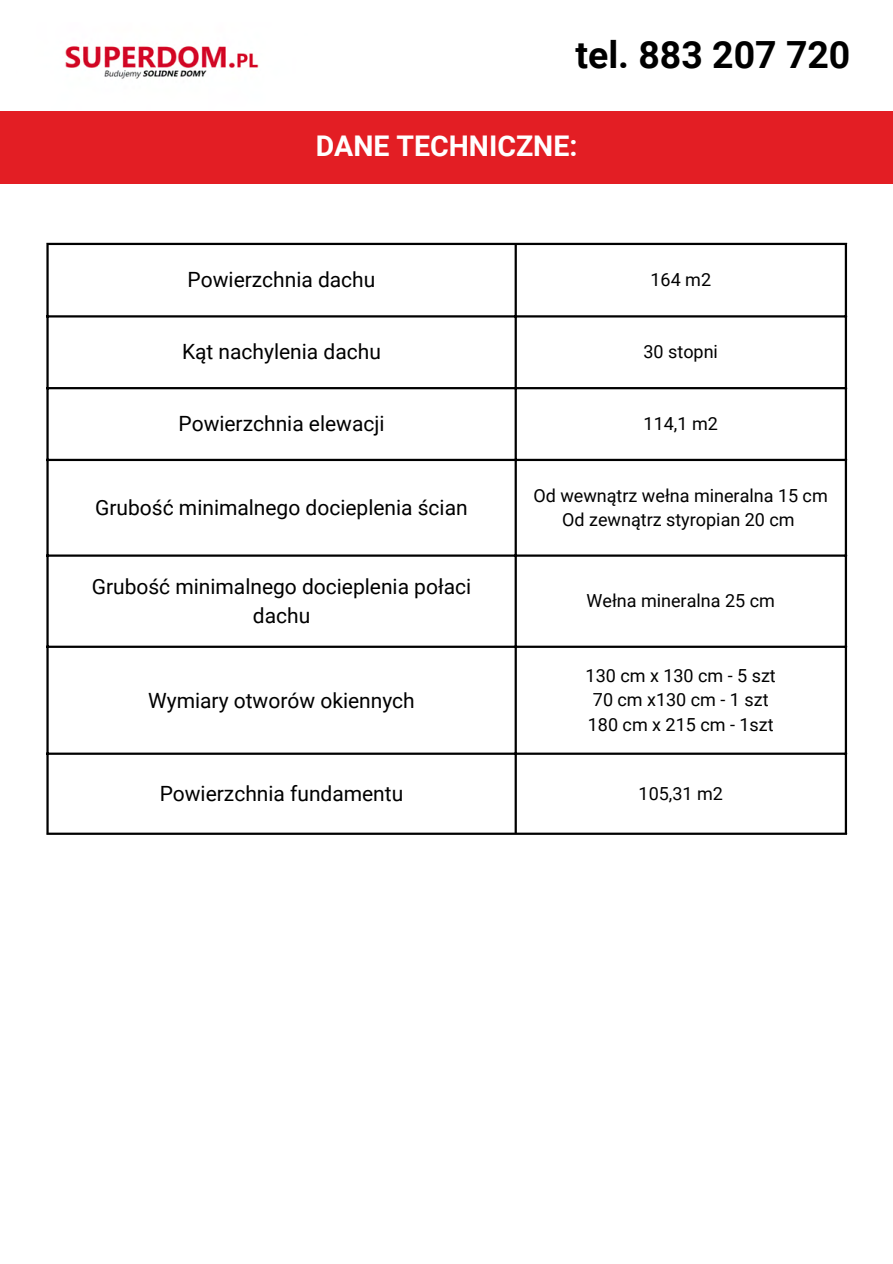
<style>
.page{position:relative;width:893px;height:1264px;background:#fff}
.page>*{position:absolute;margin:0;border:0;box-sizing:border-box;transform-origin:0 0}
.t1{font:700 37.5px "Roboto";color:#000}
.t2{font:700 28.5px "Roboto";color:#fff}
.t3{font:21px/29.2px "Roboto";color:#000;text-align:center}
.t4{font:18px "Roboto";color:#000}
</style>
<div class="page">
<img style="left:65px;top:46px;width:194px;height:33px">
<hr style="left:46px;top:245px;width:3px;height:587px;background:#000">
<hr style="left:514px;top:245px;width:3px;height:587px;background:#000">
<hr style="left:844px;top:245px;width:3px;height:587px;background:#000">
<hr style="left:46px;top:243px;width:801px;height:2px;background:#000">
<hr style="left:46px;top:315px;width:801px;height:2px;background:#000">
<hr style="left:46px;top:387px;width:801px;height:2px;background:#000">
<hr style="left:46px;top:459px;width:801px;height:2px;background:#000">
<hr style="left:46px;top:554px;width:801px;height:2px;background:#000">
<hr style="left:46px;top:645px;width:801px;height:3px;background:#000">
<hr style="left:46px;top:752px;width:801px;height:2px;background:#000">
<hr style="left:46px;top:832px;width:801px;height:2px;background:#000">
<div style="left:0;top:111px;width:892px;height:73px;background:#e31e24"></div>
<h1 class="t1" style="left:575px;top:33px;width:276px">tel. 883 207 720</h1>
<p class="t2" style="left:315px;top:130px;width:263px">DANE TECHNICZNE:</p>
<p class="t3" style="left:187px;top:265px;width:189px">Powierzchnia dachu</p>
<p class="t4" style="left:650px;top:269px;width:62px">164 m2</p>
<p class="t3" style="left:182px;top:337px;width:200px">Kąt nachylenia dachu</p>
<p class="t4" style="left:643px;top:341px;width:76px">30 stopni</p>
<p class="t3" style="left:178px;top:409px;width:207px">Powierzchnia elewacji</p>
<p class="t4" style="left:643px;top:413px;width:76px">114,1 m2</p>
<p class="t3" style="left:95px;top:493px;width:374px">Grubość minimalnego docieplenia ścian</p>
<p class="t3" style="left:92px;top:572px;width:381px">Grubość minimalnego docieplenia połaci dachu</p>
<p class="t3" style="left:148px;top:685px;width:268px">Wymiary otworów okiennych</p>
<p class="t4" style="left:533px;top:485px;width:296px">Od wewnątrz wełna mineralna 15 cm</p>
<p class="t4" style="left:562px;top:509px;width:234px">Od zewnątrz styropian 20 cm</p>
<p class="t4" style="left:586px;top:590px;width:190px">Wełna mineralna 25 cm</p>
<p class="t4" style="left:585px;top:665px;width:192px">130 cm x 130 cm - 5 szt</p>
<p class="t4" style="left:593px;top:689px;width:177px">70 cm x130 cm - 1 szt</p>
<p class="t4" style="left:587px;top:714px;width:187px">180 cm x 215 cm - 1szt</p>
<p class="t3" style="left:160px;top:779px;width:245px">Powierzchnia fundamentu</p>
<p class="t4" style="left:638px;top:783px;width:86px">105,31 m2</p>
</div>
